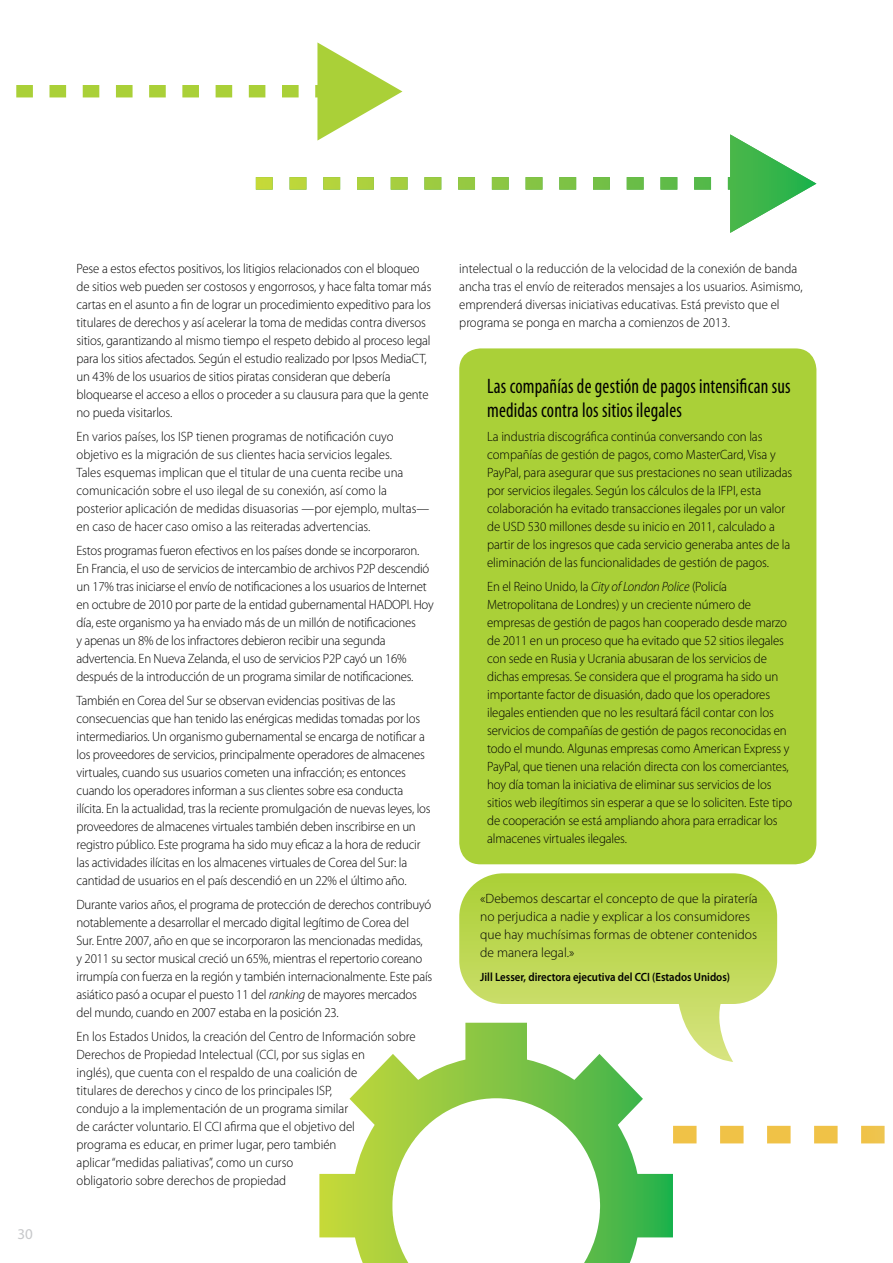
<style>
.page{position:relative;width:893px;height:1263px;background:#fff}
.page>*{position:absolute;margin:0;border:0;box-sizing:border-box;transform-origin:0 0}
.t1{font:condensed 21px/24px "Myriad Pro";letter-spacing:.01em;color:#000;scale:.9 1}
.t2{font:15px "Myriad Pro";color:#c7c8ca}
.t3{font:300 13.5px/18px "Myriad Pro";letter-spacing:-.01em;color:#000;scale:.95 1}
.t4{font:300 13.5px/18px "Myriad Pro";letter-spacing:-.01em;color:#000}
.t5{font:600 12px "Myriad Pro";color:#000;scale:.9 1}
.s1{font-style:italic}
</style>
<div class="page">
<svg style="left:16px;top:42px;width:386px;height:92px"></svg>
<svg style="left:256px;top:134px;width:560px;height:99px"></svg>
<svg style="left:673px;top:1126px;width:212px;height:17px"></svg>
<svg style="left:319px;top:1054px;width:281px;height:209px"></svg>
<div style="left:459px;top:348px;width:357px;height:516px;background:#aad038;border-radius:21px"></div>
<svg style="left:459px;top:873px;width:318px;height:189px"></svg>
<p class="t2" style="left:17px;top:1226px;width:17px">30</p>
<p class="t3" style="left:77px;top:260px;width:375px">Pese a estos efectos positivos, los litigios relacionados con el bloqueo de sitios web pueden ser costosos y engorrosos, y hace falta tomar más cartas en el asunto a fin de lograr un procedimiento expeditivo para los titulares de derechos y así acelerar la toma de medidas contra diversos sitios, garantizando al mismo tiempo el respeto debido al proceso legal para los sitios afectados. Según el estudio realizado por I psos MediaCT, un 43% de los usuarios de sitios piratas consideran que debería bloquearse el acceso a ellos o proceder a su clausura para que la gente no pueda visitarlos.</p>
<p class="t3" style="left:77px;top:428px;width:373px">En varios países, los ISP tienen programas de notificación cuyo objetivo es la migración de sus clientes hacia servicios legales.<br>Tales esquemas implican que el titular de una cuenta recibe una comunicación sobre el uso ilegal de su conexión, así como la posterior aplicación de medidas disuasorias —por ejemplo, multas— en caso de hacer caso omiso a las reiteradas advertencias.</p>
<p class="t3" style="left:77px;top:542px;width:373px">Estos programas fueron efectivos en los países donde se incorporaron.<br>En Francia, el uso de servicios de intercambio de archivos P2P descendió un 17% tras iniciarse el envío de notificaciones a los usuarios de I nternet en octubre de 2010 por parte de la entidad gubernamental HADOPI</p>
<p class="t3" style="left:77px;top:596px;width:377px;text-indent:333px">. Hoy día, este organismo ya ha enviado más de un millón de notificaciones<br>y apenas un 8% de los infractores debieron recibir una segunda advertencia. En N ueva Zelanda, el uso de servicios P2P cayó un 16% después de la introducción de un programa similar de notificaciones.</p>
<p class="t3" style="left:77px;top:692px;width:374px">También en Corea del Sur se observan evidencias positivas de las consecuencias que han tenido las enérgicas medidas tomadas por los intermediarios. U n organismo gubernamental se encarga de notificar a los proveedores de servicios, principalmente operadores de almacenes virtuales, cuando sus usuarios cometen una infracción; es entonces cuando los operadores informan a sus clientes sobre esa conducta ilícita. En la actualidad, tras la reciente promulgación de nuevas leyes, los proveedores de almacenes virtuales también deben inscribirse en un registro público. Este programa ha sido muy eficaz a la hora de reducir las actividades ilícitas en los almacenes virtuales de Corea del Sur: la cantidad de usuarios en el país descendió en un 22% el último año.</p>
<p class="t3" style="left:77px;top:896px;width:376px">Durante varios años, el programa de protección de derechos contribuyó notablemente a desarrollar el mercado digital legítimo de Corea del<br>Sur. Entre 2007, año en que se incorporaron las mencionadas medidas,<br>y 2011 su sector musical creció un 65%, mientras el repertorio coreano irrumpía con fuerza en la región y también internacionalmente. Este país asiático pasó a ocupar el puesto 11 del <span class="s1">ranking</span> de mayores mercados del mundo, cuando en 2007 estaba en la posición 23.</p>
<p class="t3" style="left:77px;top:1028px;width:359px">En los Estados U nidos, la creación del Centro de I nformación sobre Derechos de Propiedad I ntelectual (CCI, por sus siglas en<br>inglés), que cuenta con el respaldo de una coalición de<br>titulares de derechos y cinco de los principales ISP,<br>condujo a la implementación de un programa similar<br>de carácter voluntario. El CCI afirma que el objetivo del<br>programa es educar, en primer lugar, pero también<br>aplicar “medidas paliativas”, como un curso<br>obligatorio sobre derechos de propiedad</p>
<p class="t3" style="left:459px;top:260px;width:363px">intelectual o la reducción de la velocidad de la conexión de banda ancha tras el envío de reiterados mensajes a los usuarios. Asimismo, emprenderá diversas iniciativas educativas. Está previsto que el programa se ponga en marcha a comienzos de 2013.</p>
<h1 class="t1" style="left:487px;top:374px;width:339px">Las compañías de gestión de pagos intensifican sus medidas contra los sitios ilegales</h1>
<p class="t3" style="left:487px;top:428px;width:323px">La industria discográfica continúa conversando con las compañías de gestión de pagos, como MasterCard, Visa y PayPal, para asegurar que sus prestaciones no sean utilizadas por servicios ilegales. Según los cálculos de la I FPI, esta colaboración ha evitado transacciones ilegales por un valor de USD</p>
<p class="t3" style="left:487px;top:518px;width:321px;text-indent:41px">530 millones desde su inicio en 2011, calculado a partir de los ingresos que cada servicio generaba antes de la eliminación de las funcionalidades de gestión de pagos.</p>
<p class="t3" style="left:487px;top:578px;width:323px">En el Reino U nido, la <span class="s1">City of London Police</span> (Policía Metropolitana de Londres) y un creciente número de empresas de gestión de pagos han cooperado desde marzo de 2011 en un proceso que ha evitado que 52 sitios ilegales con sede en Rusia y Ucrania abusaran de los servicios de dichas empresas. Se considera que el programa ha sido un importante factor de disuasión, dado que los operadores ilegales entienden que no les resultará fácil contar con los servicios de compañías de gestión de pagos reconocidas en todo el mundo. Algunas empresas como American Express y PayPal, que tienen una relación directa con los comerciantes, hoy día toman la iniciativa de eliminar sus servicios de los sitios web ilegítimos sin esperar a que se lo soliciten. Este tipo de cooperación se está ampliando ahora para erradicar los almacenes virtuales ilegales.</p>
<p class="t4" style="left:480px;top:890px;width:279px">«Debemos descartar el concepto de que la piratería no perjudica a nadie y explicar a los consumidores que hay muchísimas formas de obtener contenidos de manera legal.»</p>
<p class="t5" style="left:480px;top:970px;width:279px">Jill Lesser, directora ejecutiva del CCI (Estados Unidos)</p>
</div>
